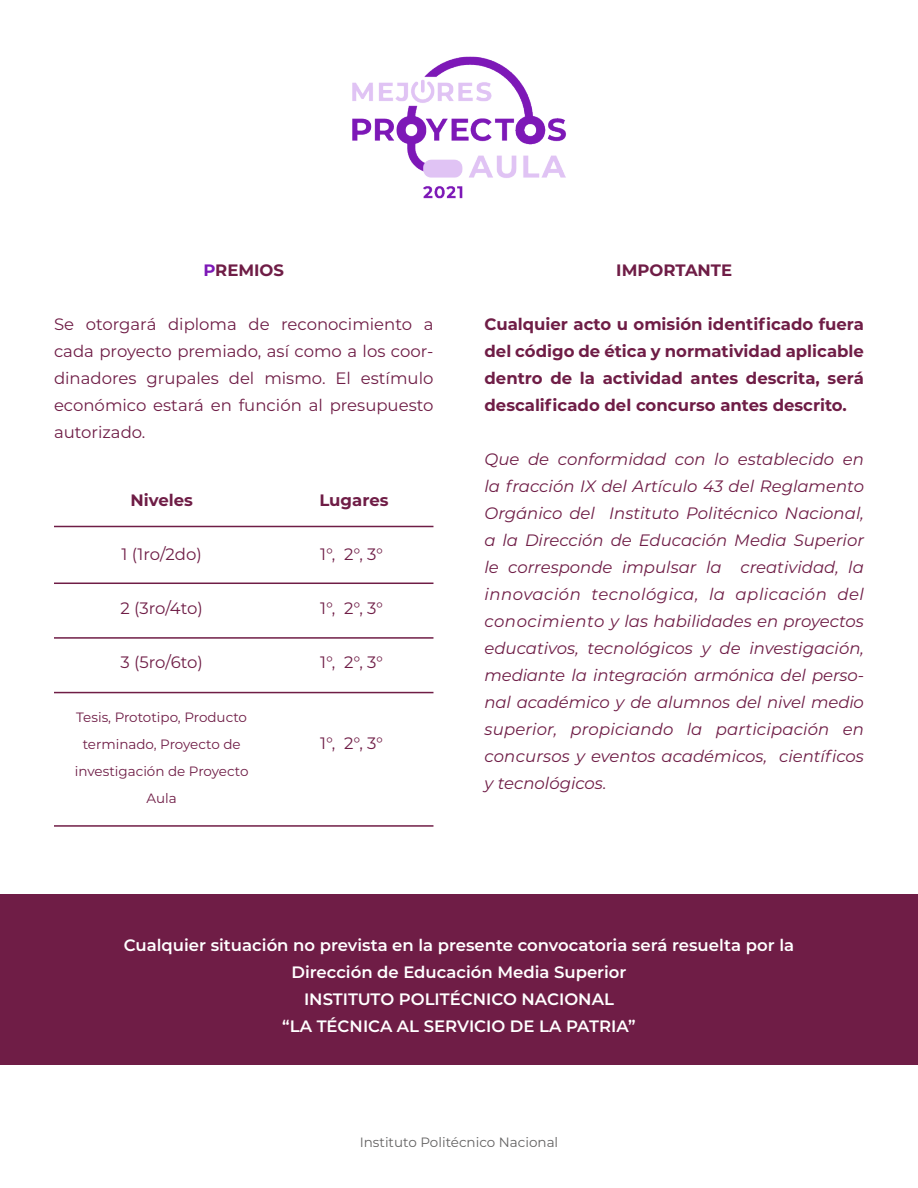
<style>
.page{position:relative;width:918px;height:1188px;background:#fff}
.page>*{position:absolute;margin:0;border:0;box-sizing:border-box;transform-origin:0 0}
.t1{font:italic 16.5px/27px "Montserrat";color:#6f1d46;text-align:justify}
.t2{font:16.5px/27px "Montserrat";color:#6f1d46;text-align:justify}
.t3{font:700 16.5px/27px "Montserrat";color:#6f1d46;text-align:justify}
.t4{font:600 16.5px/27px "Montserrat";color:#fff;text-align:center}
.t5{font:13.5px/27px "Montserrat";color:#6f1d46;text-align:center}
.t6{font:13.5px "Montserrat";color:#646363}
.s1{color:#7d18b7}
</style>
<div class="page">
<div style="left:0;top:894px;width:918px;height:170px;background:#6f1d46"></div>
<img style="left:352px;top:56px;width:214px;height:143px">
<hr style="left:54px;top:583px;width:379px;height:1px;background:#6f1d46">
<hr style="left:54px;top:637px;width:379px;height:2px;background:#6f1d46">
<hr style="left:54px;top:692px;width:379px;height:1px;background:#6f1d46">
<hr style="left:54px;top:825px;width:379px;height:2px;background:#6f1d46">
<hr style="left:54px;top:526px;width:379px;height:1px;background:#6f1d46">
<p class="t3" style="left:203px;top:256px;width:82px"><span class="s1">P</span>REMIOS</p>
<p class="t2" style="left:54px;top:310px;width:381px">Se otorgará diploma de reconocimiento a cada proyecto premiado, así como a los coor&shy;dinadores grupales del mismo. El estímulo económico estará en función al presupuesto autorizado.</p>
<p class="t3" style="left:130px;top:485px;width:64px">Niveles</p>
<p class="t2" style="left:122px;top:540px;width:82px">1 (1ro/2do)</p>
<p class="t2" style="left:120px;top:594px;width:84px">2 (3ro/4to)</p>
<p class="t2" style="left:120px;top:648px;width:84px">3 (5ro/6to)</p>
<p class="t5" style="left:75px;top:703px;width:175px">Tesis, Prototipo, Producto terminado, Proyecto de investigación de Proyecto<br>Aula</p>
<p class="t3" style="left:319px;top:486px;width:71px">Lugares</p>
<p class="t2" style="left:320px;top:540px;width:65px">1°, 2°, 3°</p>
<p class="t2" style="left:320px;top:594px;width:65px">1°, 2°, 3°</p>
<p class="t2" style="left:320px;top:648px;width:65px">1°, 2°, 3°</p>
<p class="t2" style="left:320px;top:729px;width:65px">1°, 2°, 3°</p>
<p class="t3" style="left:616px;top:256px;width:117px">IMPORTANTE</p>
<p class="t3" style="left:485px;top:310px;width:381px">Cualquier acto u omisión identificado fuera del código de ética y normatividad aplicable dentro de la actividad antes descrita, será descalificado del concurso antes descrito.</p>
<p class="t1" style="left:485px;top:445px;width:381px">Que de conformidad con lo establecido en la fracción IX del Artículo 43 del Reglamento Orgánico del Instituto Politécnico Nacional, a la Dirección de Educación Media Superior le corresponde impulsar la creatividad, la innovación tecnológica, la aplicación del conocimiento y las habilidades en proyectos educativos, tecnológicos y de investigación, mediante la integración armónica del perso&shy;nal académico y de alumnos del nivel medio superior, propiciando la participación en concursos y eventos académicos, científicos y tecnológicos.</p>
<p class="t4" style="left:124px;top:931px;width:672px">Cualquier situación no prevista en la presente convocatoria será resuelta por la Dirección de Educación Media Superior<br>INSTITUTO POLITÉCNICO NACIONAL<br>“LA TÉCNICA AL SERVICIO DE LA PATRIA”</p>
<p class="t6" style="left:360px;top:1133px;width:200px">Instituto Politécnico Nacional</p>
</div>
